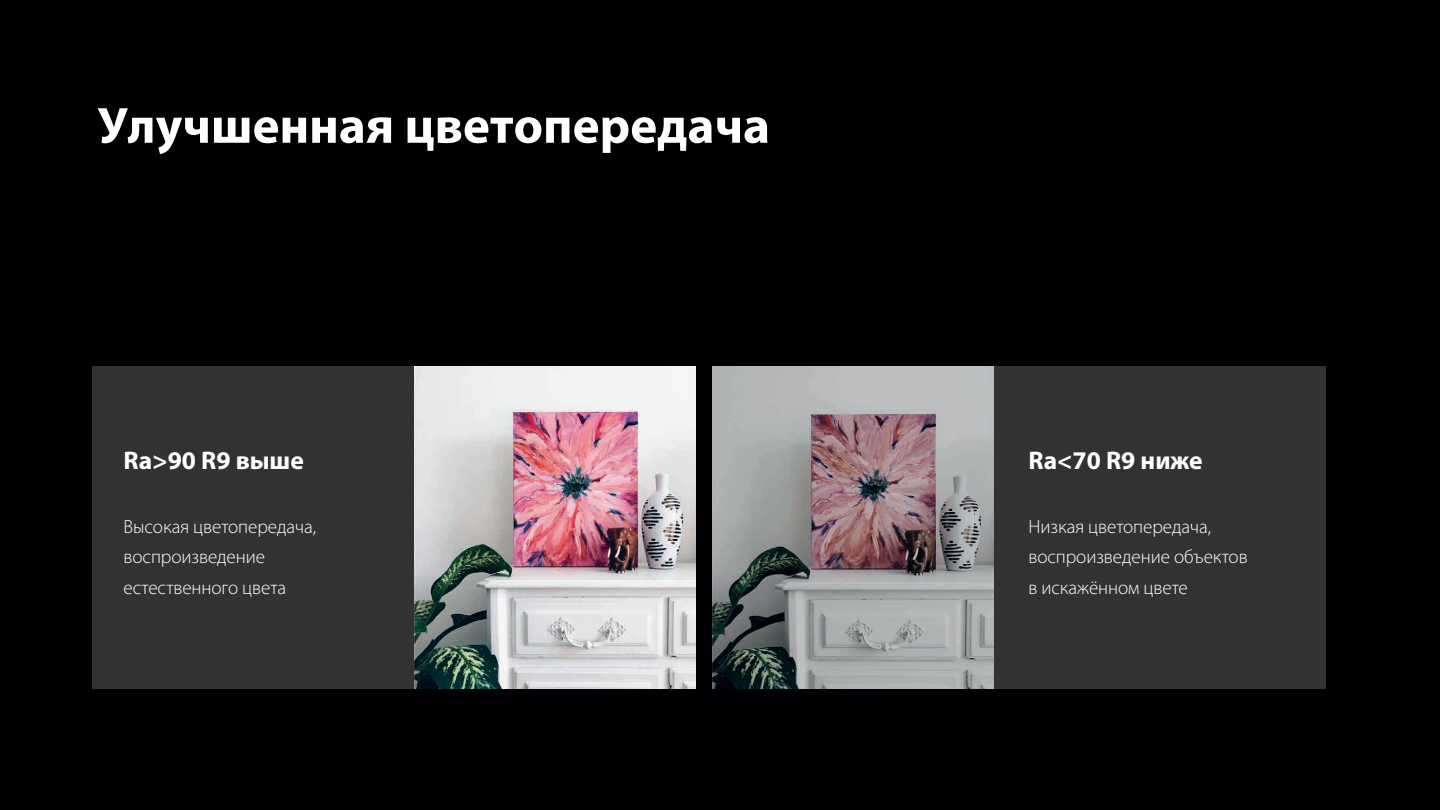
<style>
.page{position:relative;width:1440px;height:810px;background:#000002}
.page>*{position:absolute;margin:0;border:0;box-sizing:border-box;transform-origin:0 0}
.t1{font:700 51.22px "Myriad Pro";color:#fff}
.t2{font:700 25.58px "Myriad Pro";color:#fff}
.t3{font:300 19.12px/30.7px "Myriad Pro";letter-spacing:-.005em;color:#fff}
</style>
<div class="page">
<div style="left:92px;top:366px;width:603px;height:323px;background:#323233"></div>
<div style="left:713px;top:366px;width:612px;height:323px;background:#323233"></div>
<img style="left:415px;top:366px;width:281px;height:323px">
<img style="left:713px;top:366px;width:280px;height:323px">
<h1 class="t1" style="left:97px;top:92px;width:674px">Улучшенная цветопередача</h1>
<h2 class="t2" style="left:124px;top:444px;width:182px">Ra&gt;90 R9 выше</h2>
<p class="t3" style="left:124px;top:511px;width:194px">Высокая цветопередача, воспроизведение естественного цвета</p>
<h2 class="t2" style="left:1028px;top:444px;width:176px">Ra&lt;70 R9 ниже</h2>
<p class="t3" style="left:1028px;top:511px;width:221px">Низкая цветопередача, воспроизведение объектов в искажённом цвете</p>
</div>
